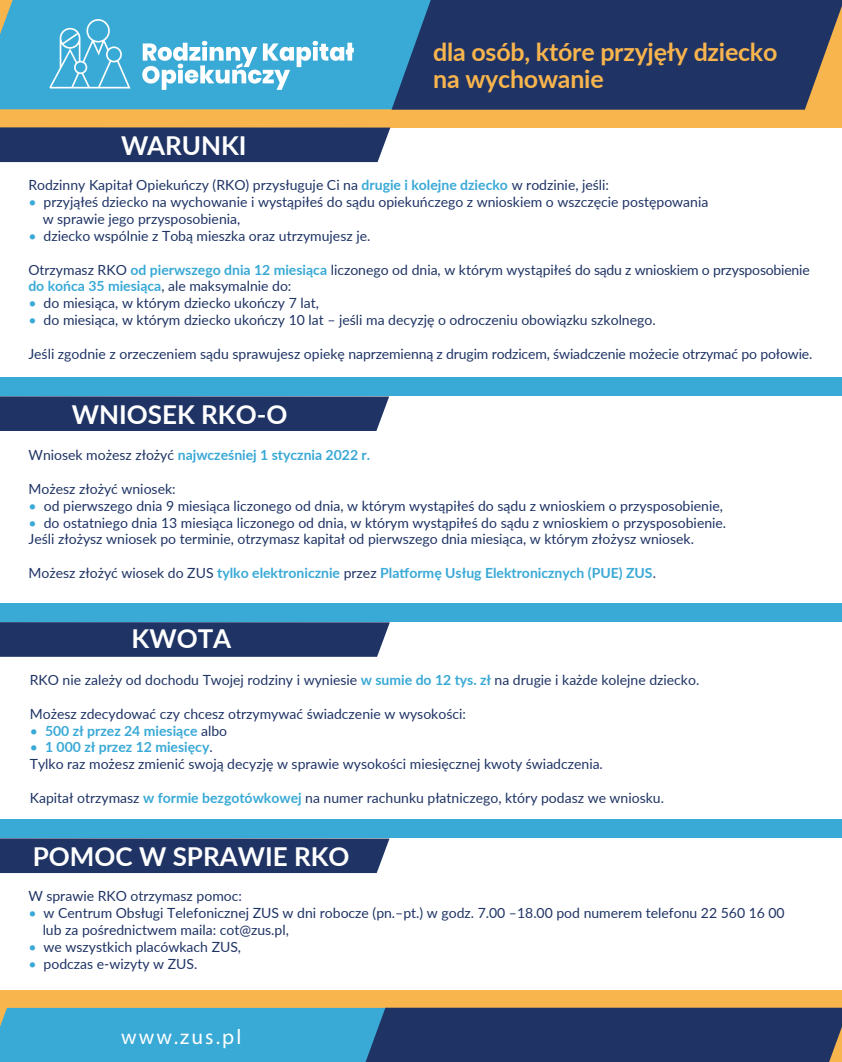
<style>
.page{position:relative;width:842px;height:1062px;background:#fff}
.page>*{position:absolute;margin:0;border:0;box-sizing:border-box;transform-origin:0 0}
.t1{font:700 26px "Lato";color:#fff}
.t2{font:700 25px/27px "Lato";letter-spacing:-.01em;color:#f9b54d}
.t3{font:21.2px "Myriad Pro";letter-spacing:.1em;color:#fff}
.t4{font:14px/16.8px "Lato";color:#1f3465}
.t5{font:700 14px "Lato";color:#39a9d6}
.s1{font-weight:700;color:#39a9d6}
.s2{color:#39a9d6}
.s3{font-weight:400;color:#1f3465}
.s4{font-weight:400}
</style>
<div class="page">
<div style="left:0;top:990px;width:842px;height:71px;background:#f9b54d"></div>
<div style="left:0;top:377px;width:842px;height:19px;background:#39a9d6"></div>
<div style="left:0;top:0;width:842px;height:127px;background:#f9b54d"></div>
<div style="left:0;top:0;width:392px;height:109px;background:#39a9d6"></div>
<svg style="left:392px;top:0;width:450px;height:110px;background:#283e69"></svg>
<svg style="left:49px;top:19px;width:82px;height:69px;background:#57b6dc"></svg>
<svg style="left:142px;top:41px;width:212px;height:49px;background:#7cc6e3"></svg>
<div style="left:0;top:127px;width:390px;height:35px;background:#1f3465"></div>
<div style="left:0;top:396px;width:389px;height:35px;background:#1f3465"></div>
<div style="left:0;top:622px;width:390px;height:34px;background:#1f3465"></div>
<div style="left:0;top:838px;width:389px;height:35px;background:#1f3465"></div>
<svg style="left:0;top:1007px;width:842px;height:54px;background:#2e6995"></svg>
<div style="left:0;top:603px;width:842px;height:19px;background:#39a9d6"></div>
<div style="left:0;top:819px;width:842px;height:19px;background:#39a9d6"></div>
<h2 class="t2" style="left:433px;top:37px;width:346px">dla osób, które przyjęły dziecko na wychowanie</h2>
<h1 class="t1" style="left:121px;top:126px;width:127px">WARUNKI</h1>
<p class="t4" style="left:28px;top:176px;width:582px">Rodzinny Kapitał Opiekuńczy (RKO) przysługuje Ci na <span class="s1">drugie i kolejne dziecko</span> w rodzinie, jeśli:</p>
<p class="t4" style="left:43px;top:193px;width:667px;text-indent:-14px"><span class="s2">•</span> przyjąłeś dziecko na wychowanie i wystąpiłeś do sądu opiekuńczego z wnioskiem o wszczęcie postępowania w sprawie jego przysposobienia,</p>
<p class="t4" style="left:28px;top:227px;width:344px"><span class="s2">•</span> dziecko wspólnie z Tobą mieszka oraz utrzymujesz je.</p>
<p class="t4" style="left:28px;top:260px;width:783px">Otrzymasz RKO <span class="s1">od pierwszego dnia 12 miesiąca</span> liczonego od dnia, w którym wystąpiłeś do sądu z wnioskiem o przysposobienie <span class="s1">do końca 35 miesiąca</span>, ale maksymalnie do:</p>
<p class="t4" style="left:28px;top:294px;width:292px"><span class="s2">•</span> do miesiąca, w którym dziecko ukończy 7 lat,</p>
<p class="t4" style="left:28px;top:311px;width:629px"><span class="s2">•</span> do miesiąca, w którym dziecko ukończy 10 lat – jeśli ma decyzję o odroczeniu obowiązku szkolnego.</p>
<p class="t4" style="left:28px;top:344px;width:786px">Jeśli zgodnie z orzeczeniem sądu sprawujesz opiekę naprzemienną z drugim rodzicem, świadczenie możecie otrzymać po połowie.</p>
<h1 class="t1" style="left:72px;top:395px;width:217px">WNIOSEK RKO-O</h1>
<p class="t5" style="left:29px;top:445px;width:343px"><span class="s3">Wniosek możesz złożyć</span> najwcześniej 1 stycznia 2022 r.</p>
<p class="t4" style="left:29px;top:480px;width:149px">Możesz złożyć wniosek:</p>
<p class="t4" style="left:29px;top:496px;width:696px"><span class="s2">•</span> od pierwszego dnia 9 miesiąca liczonego od dnia, w którym wystąpiłeś do sądu z wnioskiem o przysposobienie,</p>
<p class="t4" style="left:29px;top:513px;width:699px"><span class="s2">•</span> do ostatniego dnia 13 miesiąca liczonego od dnia, w którym wystąpiłeś do sądu z wnioskiem o przysposobienie.<br>Jeśli złożysz wniosek po terminie, otrzymasz kapitał od pierwszego dnia miesiąca, w którym złożysz wniosek.</p>
<p class="t5" style="left:29px;top:562px;width:629px"><span class="s3">Możesz złożyć wiosek do ZUS</span> tylko elektronicznie <span class="s3">przez</span> Platformę Usług Elektronicznych (PUE) ZUS<span class="s3">.</span></p>
<h1 class="t1" style="left:132px;top:619px;width:101px">KWOTA</h1>
<p class="t4" style="left:30px;top:671px;width:671px">RKO nie zależy od dochodu Twojej rodziny i wyniesie <span class="s1">w sumie do 12 tys. zł</span> na drugie i każde kolejne dziecko.</p>
<p class="t4" style="left:30px;top:704px;width:438px">Możesz zdecydować czy chcesz otrzymywać świadczenie w wysokości:</p>
<p class="t5" style="left:30px;top:720px;width:199px"><span class="s4">•</span> 500 zł przez 24 miesiące <span class="s3">albo</span></p>
<p class="t4" style="left:30px;top:738px;width:575px"><span class="s2">•</span> <span class="s1">1 000 zł przez 12 miesięcy</span>.<br>Tylko raz możesz zmienić swoją decyzję w sprawie wysokości miesięcznej kwoty świadczenia.</p>
<p class="t4" style="left:30px;top:788px;width:636px">Kapitał otrzymasz <span class="s1">w formie bezgotówkowej</span> na numer rachunku płatniczego, który podasz we wniosku.</p>
<h1 class="t1" style="left:33px;top:837px;width:318px">POMOC W SPRAWIE RKO</h1>
<p class="t4" style="left:28px;top:887px;width:215px">W sprawie RKO otrzymasz pomoc:</p>
<p class="t4" style="left:43px;top:904px;width:744px;text-indent:-14px"><span class="s2">•</span> w Centrum Obsługi Telefonicznej ZUS w dni robocze (pn.–pt.) w godz. 7.00 –18.00 pod numerem telefonu 22 560 16 00 lub za pośrednictwem maila: cot@zus.pl,</p>
<p class="t4" style="left:28px;top:937px;width:214px"><span class="s2">•</span> we wszystkich placówkach ZUS,</p>
<p class="t4" style="left:28px;top:954px;width:170px"><span class="s2">•</span> podczas e-wizyty w ZUS.</p>
<h3 class="t3" style="left:121px;top:1023px;width:122px">www.zus.pl</h3>
</div>
